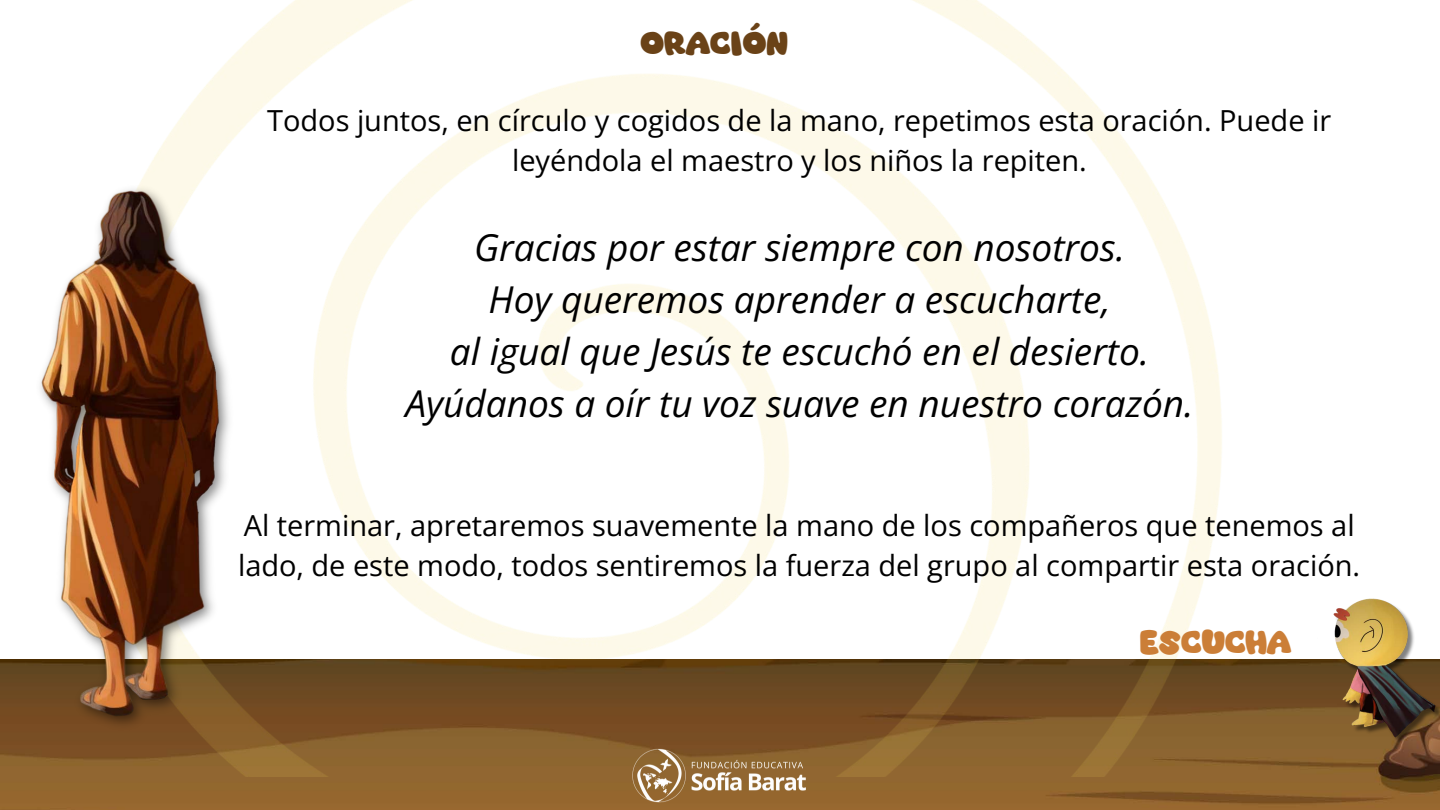
<style>
.page{position:relative;width:1440px;height:810px;background:#fff}
.page>*{position:absolute;margin:0;border:0;box-sizing:border-box;transform-origin:0 0}
.t1{font:italic 37px/51.8px "Open Sans";color:#000;text-align:center}
.t2{font:29px/40.5px "Open Sans";color:#000;text-align:center}
.t3{font:29px "Super Bubble";color:#6a4217}
.t4{font:29px "Super Bubble";color:#cb7e37}
</style>
<div class="page">
<img style="left:0;top:776px;width:1440px;height:34px">
<img style="left:0;top:0;width:1291px;height:776px">
<img style="left:0;top:146px;width:313px;height:608px">
<img style="left:1291px;top:598px;width:149px;height:190px">
<img style="left:593px;top:728px;width:254px;height:82px">
<p class="t3" style="left:640px;top:27px;width:150px">ORACIÓN</p>
<p class="t2" style="left:267px;top:99px;width:1066px">Todos juntos, en círculo y cogidos de la mano, repetimos esta oración. Puede ir leyéndola el maestro y los niños la repiten.</p>
<p class="t1" style="left:405px;top:221px;width:790px">Gracias por estar siempre con nosotros.<br>Hoy queremos aprender a escucharte,<br>al igual que Jesús te escuchó en el desierto.<br>Ayúdanos a oír tu voz suave en nuestro corazón.</p>
<p class="t2" style="left:238px;top:504px;width:1124px;text-align:left">Al terminar, apretaremos suavemente la mano de los compañeros que tenemos al lado, de este modo, todos sentiremos la fuerza del grupo al compartir esta oración.</p>
<p class="t4" style="left:1140px;top:626px;width:153px">ESCUCHA</p>
</div>
